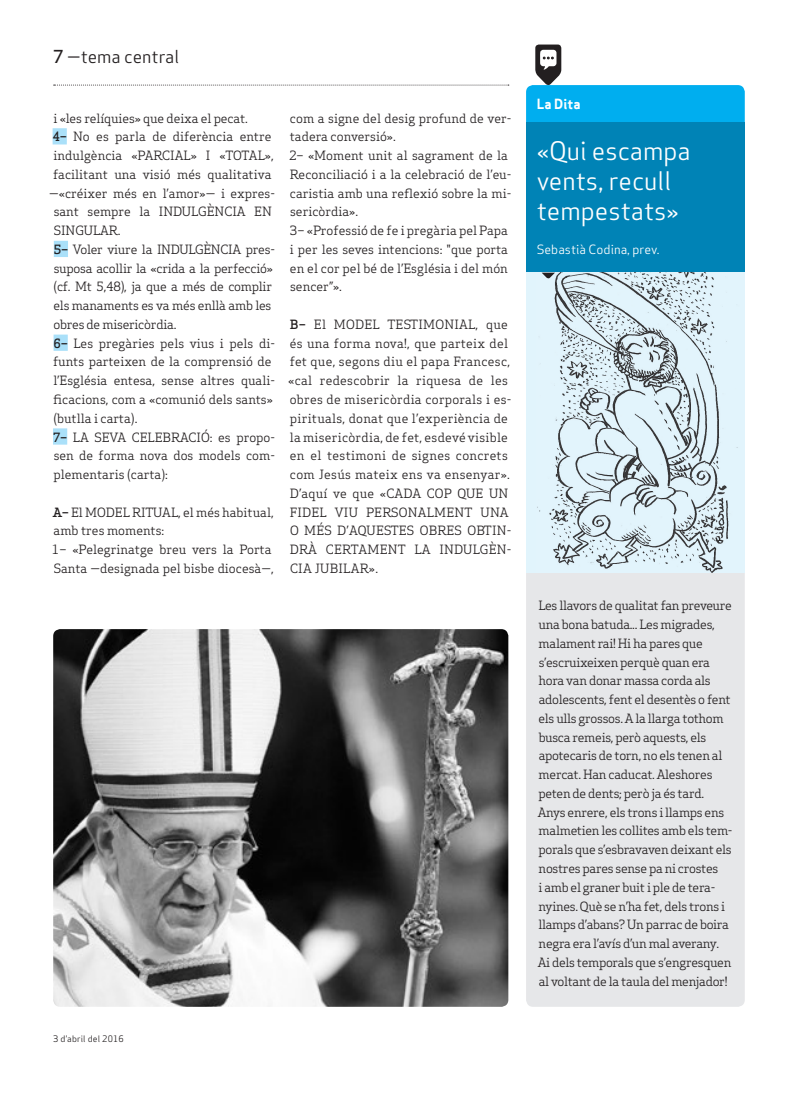
<style>
.page{position:relative;width:798px;height:1099px;background:#fff}
.page>*{position:absolute;margin:0;border:0;box-sizing:border-box;transform-origin:0 0}
.Subtitol_Secció{font:25px/30px "Apex Sans Book T";color:#fff}
.Capçalera{font:17.5px "Apex Sans Book T";color:#231f20}
.Titular_Secció_Petit{font:13.75px "Apex Sans Bold T";color:#fff}
.Text_General{font:12.5px/18.8px "Apex Serif";color:#231f20}
.Text_General-2{font:12.5px/18.8px "Apex Serif";letter-spacing:-.025em;color:#231f20}
.Text_General-3{font:12.5px/18.8px "Apex Serif";letter-spacing:.02em;color:#231f20}
.Text_General-4{font:12.5px/18.8px "Apex Serif";letter-spacing:-.02em;color:#231f20}
.Titulars{font:12.5px "Apex Sans Book T";color:#fff}
.Data_Peu{font:8.75px "Apex Sans Book T";letter-spacing:.02em;color:#231f20}
.s1{font-family:"Apex Sans Medium T"}
.s2{font-weight:500}
</style>
<div class="page">
<svg style="left:54px;top:85px;width:454px;height:1px"></svg>
<div style="left:53px;top:128px;width:14px;height:16px;background:#aae0f9"></div>
<div style="left:54px;top:241px;width:14px;height:16px;background:#aae0f9"></div>
<div style="left:54px;top:334px;width:14px;height:17px;background:#aae0f9"></div>
<div style="left:53px;top:428px;width:14px;height:16px;background:#aae0f9"></div>
<img style="left:53px;top:629px;width:455px;height:377px">
<div style="left:526px;top:573px;width:218px;height:433px;background:#e6e7e9"></div>
<div style="left:526px;top:123px;width:218px;height:150px;background:#0083b6"></div>
<div style="left:526px;top:273px;width:218px;height:300px;background:#e1f4fc"></div>
<img style="left:537px;top:273px;width:201px;height:300px">
<svg style="left:541px;top:273px;width:13px;height:6px"></svg>
<svg style="left:526px;top:45px;width:218px;height:78px"></svg>
<p class="Capçalera" style="left:53px;top:46px;width:127px"><span class="s1">7</span> —tema central</p>
<p class="Text_General" style="left:53px;top:108px;width:196px">i «les relíquies» que deixa el pecat.</p>
<p class="Text_General" style="left:53px;top:127px;width:220px"><span class="s2">4–</span> No es parla de diferència entre</p>
<p class="Text_General" style="left:53px;top:146px;width:222px">indulgència «PARCIAL» I «TOTAL»,</p>
<p class="Text_General" style="left:53px;top:165px;width:220px">facilitant una visió més qualitativa</p>
<p class="Text_General" style="left:49px;top:183px;width:227px">—«créixer més en l’amor»— i expres-</p>
<p class="Text_General" style="left:54px;top:202px;width:219px">sant sempre la INDULGÈNCIA EN</p>
<p class="Text_General" style="left:54px;top:221px;width:68px">SINGULAR.</p>
<p class="Text_General-4" style="left:53px;top:240px;width:223px"><span class="s2">5–</span> Voler viure la INDULGÈNCIA pres&shy;suposa acollir la «crida a la perfecció» (cf. Mt 5,48), ja que a més de complir els manaments es va més enllà amb les obres de misericòrdia.</p>
<p class="Text_General" style="left:53px;top:333px;width:223px"><span class="s2">6–</span> Les pregàries pels vius i pels di&shy;funts parteixen de la comprensió de l’Església entesa, sense altres quali&shy;ficacions, com a «comunió dels sants» (butlla i carta).</p>
<p class="Text_General" style="left:53px;top:427px;width:223px;text-align:justify"><span class="s2">7–</span> LA SEVA CELEBRACIÓ: es propo&shy;sen de forma nova dos models com&shy;plementaris (carta):</p>
<p class="Text_General" style="left:53px;top:502px;width:222px"><span class="s2">A–</span> El MODEL RITUAL, el més habitual, amb tres moments:</p>
<p class="Text_General" style="left:52px;top:540px;width:223px">1– «Pelegrinatge breu vers la Porta<br>Santa —designada pel bisbe diocesà—,</p>
<p class="Text_General" style="left:290px;top:108px;width:223px">com a signe del desig profund de ver&shy;tadera conversió».</p>
<p class="Text_General" style="left:289px;top:146px;width:224px">2– «Moment unit al sagrament de la<br>Reconciliació i a la celebració de l’eu&shy;caristia amb una reflexió sobre la mi&shy;sericòrdia».</p>
<p class="Text_General" style="left:290px;top:221px;width:219px;text-align:justify">3– «Professió de fe i pregària pel Papa i per les seves intencions: "que porta en el cor pel bé de l’Església i del món sencer”».</p>
<p class="Text_General-3" style="left:288px;top:315px;width:224px"><span class="s2">B–</span> El MODEL TESTIMONIAL, que és una forma nova!, que parteix del fet que, segons diu el papa Francesc, «cal redescobrir la riquesa de les obres de misericòrdia corporals i es&shy;pirituals, donat que l’experiència de la misericòrdia, de fet, esdevé visible en el testimoni de signes concrets com Jesús mateix ens va ensenyar».<br>D’aquí ve que «CADA COP QUE UN<br>FIDEL VIU PERSONALMENT UNA<br>O MÉS D’AQUESTES OBRES OBTIN-<br>DRÀ CERTAMENT LA INDULGÈN-<br>CIA JUBILAR».</p>
<p class="Data_Peu" style="left:53px;top:1032px;width:72px">3 d’abril del 2016</p>
<p class="Titular_Secció_Petit" style="left:536px;top:95px;width:45px">La Dita</p>
<p class="Subtitol_Secció" style="left:536px;top:136px;width:155px">«Qui escampa vents, recull tempestats»</p>
<p class="Titulars" style="left:536px;top:241px;width:124px">Sebastià Codina, prev.</p>
<p class="Text_General-2" style="left:537px;top:596px;width:196px">Les llavors de qualitat fan preveure una bona batuda... Les migrades, malament rai! Hi ha pares que s’escruixeixen perquè quan era hora van donar massa corda als adolescents, fent el desentès o fent els ulls grossos. A la llarga tothom busca remeis, però aquests, els apotecaris de torn, no els tenen al mercat. Han caducat. Aleshores peten de dents; però ja és tard.<br>Anys enrere, els trons i llamps ens malmetien les collites amb els tem&shy;porals que s’esbravaven deixant els nostres pares sense pa ni crostes<br>i amb el graner buit i ple de tera&shy;nyines. Què se n’ha fet, dels trons i llamps d’abans? Un parrac de boira negra era l’avís d’un mal averany.<br>Ai dels temporals que s’engresquen al voltant de la taula del menjador!</p>
</div>
